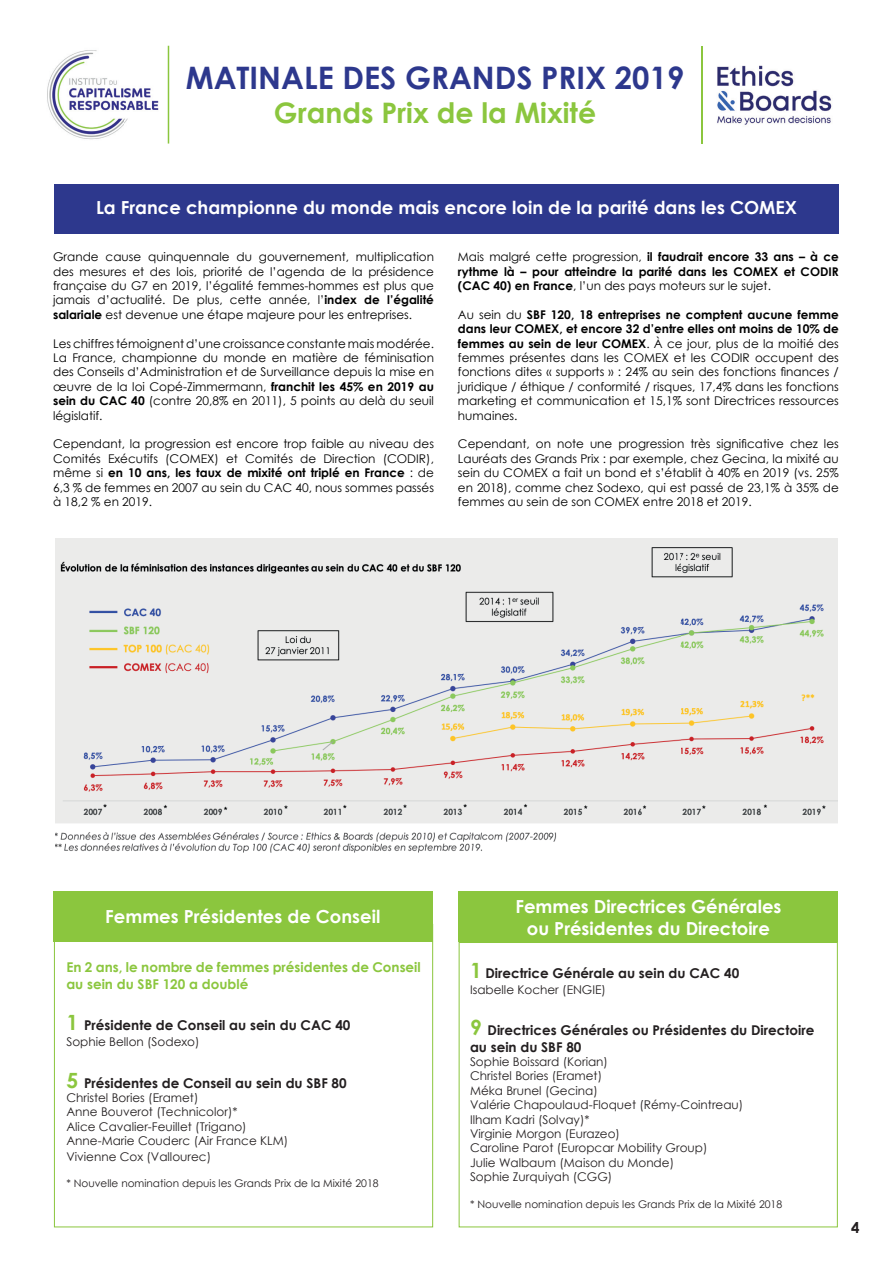
<style>
.page{position:relative;width:893px;height:1263px;background:#fff}
.page>*{position:absolute;margin:0;border:0;box-sizing:border-box;transform-origin:0 0}
.t1{font:700 30.9px "Century Gothic";color:#2d388d}
.t2{font:700 28.2px "Century Gothic";color:#8bc63e}
.t3{font:700 18px/21.6px "Century Gothic";color:#fff;text-align:center}
.t4{font:700 15px "Century Gothic";color:#231f20}
.t5{font:700 13.5px/16.2px "Century Gothic";color:#231f20}
.t6{font:700 13.5px/16.2px "Century Gothic";color:#8bc63e}
.t7{font:12px/14.4px "Century Gothic";color:#000001;text-align:justify}
.t8{font:12px/14.4px "Century Gothic";color:#231f20}
.t9{font:700 12px/14.4px "Century Gothic";color:#000001;text-align:justify}
.t10{font:10.5px "Century Gothic";color:#231f20}
.s1{font-weight:700}
.s2{font-weight:400}
.s3{font-size:21px;color:#8bc63e}
</style>
<div class="page">
<img style="left:47px;top:45px;width:121px;height:99px">
<hr style="left:168px;top:46px;width:1px;height:98px;background:#8bc63e">
<hr style="left:702px;top:46px;width:1px;height:98px;background:#8bc63e">
<img style="left:717px;top:65px;width:115px;height:60px">
<div style="left:54px;top:185px;width:785px;height:49px;background:#2d388d"></div>
<div style="left:53px;top:892px;width:380px;height:50px;background:#8bc63e"></div>
<div style="left:459px;top:892px;width:379px;height:50px;background:#8bc63e"></div>
<div style="left:54px;top:924px;width:379px;height:303px;border:1px solid #8bc63e"></div>
<div style="left:459px;top:942px;width:379px;height:285px;border:1px solid #8bc63e"></div>
<img style="left:56px;top:539px;width:782px;height:314px">
<h1 class="t1" style="left:186px;top:59px;width:500px">MATINALE DES GRANDS PRIX 2019</h1>
<h2 class="t2" style="left:274px;top:95px;width:324px">Grands Prix de la Mixité</h2>
<h3 class="t3" style="left:96px;top:196px;width:702px">La France championne du monde mais encore loin de la parité dans les COMEX</h3>
<p class="t7" style="left:53px;top:249px;width:382px">Grande cause quinquennale du gouvernement, multiplication des mesures et des lois, priorité de l’agenda de la présidence française du G7 en 2019, l’égalité femmes-hommes est plus que jamais d’actualité. De plus, cette année, l’<span class="s1">index de l’égalité salariale</span> est devenue une étape majeure pour les entreprises.</p>
<p class="t7" style="left:53px;top:336px;width:382px">Les chiffres témoignent d’une croissance constante mais modérée.<br>La France, championne du monde en matière de féminisation des Conseils d’Administration et de Surveillance depuis la mise en œuvre de la loi Copé-Zimmermann, <span class="s1">franchit les 45% en 2019 au sein du CAC 40</span> (contre 20,8% en 2011), 5 points au delà du seuil législatif.</p>
<p class="t7" style="left:53px;top:437px;width:382px">Cependant, la progression est encore trop faible au niveau des Comités Exécutifs (COMEX) et Comités de Direction (CODIR), même si <span class="s1">en 10 ans, les taux de mixité ont triplé en France</span> : de 6,3 % de femmes en 2007 au sein du CAC 40, nous sommes passés à 18,2 % en 2019.</p>
<p class="t9" style="left:458px;top:249px;width:382px"><span class="s2">Mais malgré cette progression,</span> il faudrait encore 33 ans – à ce rythme là – pour atteindre la parité dans les COMEX et CODIR (CAC 40) en France<span class="s2">, l’un des pays moteurs sur le sujet.</span></p>
<p class="t7" style="left:458px;top:307px;width:382px">Au sein du <span class="s1">SBF 120, 18 entreprises ne comptent aucune femme dans leur COMEX, et encore 32 d’entre elles ont moins de 10% de femmes au sein de leur COMEX</span>. À ce jour, plus de la moitié des femmes présentes dans les COMEX et les CODIR occupent des fonctions dites « supports » : 24% au sein des fonctions finances / juridique / éthique / conformité / risques, 17,4% dans les fonctions marketing et communication et 15,1% sont Directrices ressources humaines.</p>
<p class="t7" style="left:458px;top:437px;width:382px">Cependant, on note une progression très significative chez les Lauréats des Grands Prix : par exemple, chez Gecina, la mixité au sein du COMEX a fait un bond et s’établit à 40% en 2019 (vs. 25% en 2018), comme chez Sodexo, qui est passé de 23,1% à 35% de femmes au sein de son COMEX entre 2018 et 2019.</p>
<h3 class="t3" style="left:105px;top:905px;width:277px">Femmes Présidentes de Conseil</h3>
<h3 class="t3" style="left:515px;top:895px;width:268px">Femmes Directrices Générales ou Présidentes du Directoire</h3>
<p class="t6" style="left:66px;top:959px;width:356px">En 2 ans, le nombre de femmes présidentes de Conseil au sein du SBF 120 a doublé</p>
<p class="t5" style="left:66px;top:1017px;width:286px"><span class="s3">1</span> Présidente de Conseil au sein du CAC 40</p>
<p class="t8" style="left:66px;top:1034px;width:135px">Sophie Bellon (Sodexo)</p>
<p class="t5" style="left:66px;top:1074px;width:282px"><span class="s3">5</span> Présidentes de Conseil au sein du SBF 80</p>
<p class="t8" style="left:66px;top:1090px;width:223px">Christel Bories (Eramet)<br>Anne Bouverot (Technicolor)*<br>Alice Cavalier-Feuillet (Trigano)<br>Anne-Marie Couderc (Air France KLM)</p>
<p class="t8" style="left:66px;top:1150px;width:146px">Vivienne Cox (Vallourec)</p>
<p class="t10" style="left:66px;top:1175px;width:314px">* Nouvelle nomination depuis les Grands Prix de la Mixité 2018</p>
<p class="t5" style="left:470px;top:964px;width:271px"><span class="s3">1</span> Directrice Générale au sein du CAC 40</p>
<p class="t8" style="left:470px;top:982px;width:138px">Isabelle Kocher (ENGIE)</p>
<p class="t5" style="left:470px;top:1022px;width:346px"><span class="s3">9</span> Directrices Générales ou Présidentes du Directoire au sein du SBF 80</p>
<p class="t8" style="left:470px;top:1054px;width:275px">Sophie Boissard (Korian)<br>Christel Bories (Eramet)<br>Méka Brunel (Gecina)<br>Valérie Chapoulaud-Floquet (Rémy-Cointreau)<br>Ilham Kadri (Solvay)*<br>Virginie Morgon (Eurazeo)<br>Caroline Parot (Europcar Mobility Group)<br>Julie Walbaum (Maison du Monde)<br>Sophie Zurquiyah (CGG)</p>
<p class="t10" style="left:470px;top:1197px;width:314px">* Nouvelle nomination depuis les Grands Prix de la Mixité 2018</p>
<p class="t4" style="left:851px;top:1218px;width:10px">4</p>
</div>
